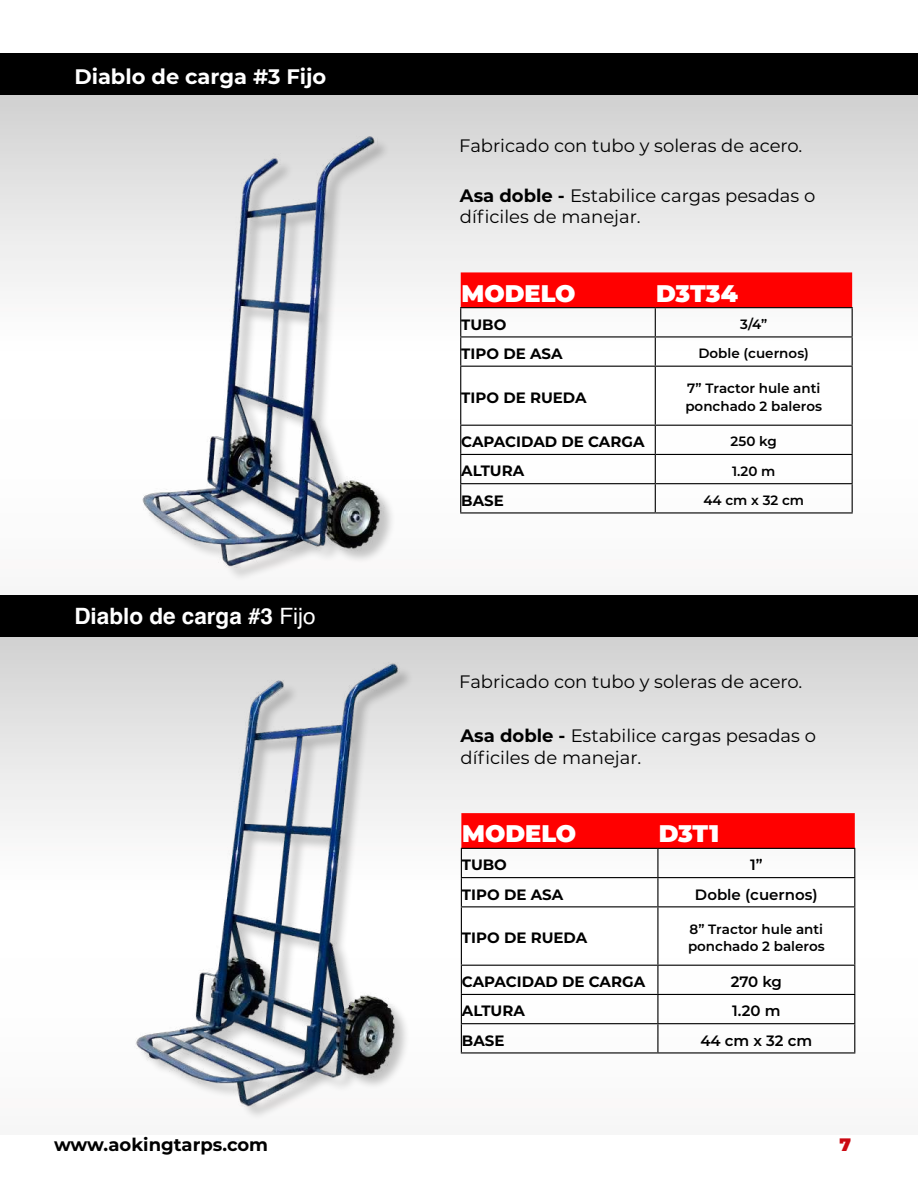
<style>
.page{position:relative;width:918px;height:1188px;background:#fff}
.page>*{position:absolute;margin:0;border:0;box-sizing:border-box;transform-origin:0 0}
.t1{font:900 24px "Montserrat";color:#fff}
.t2{font:700 22.5px "Helvetica";color:#fff}
.t3{font:700 21px "Montserrat";color:#fff}
.t4{font:18px/21.6px "Montserrat";color:#000}
.t5{font:700 18px "Montserrat";color:#000}
.t6{font:900 18px "Montserrat";color:#cb0912}
.t7{font:700 15px "Montserrat";color:#000}
.t8{font:600 15px "Montserrat";color:#000}
.t9{font:600 13.5px/18px "Montserrat";color:#000}
.s1{font-weight:400}
.s2{font-weight:700}
</style>
<div class="page">
<img style="left:0;top:95px;width:1px;height:731px">
<hr style="left:0;top:54px;width:1px;height:41px;background:#000">
<img style="left:1px;top:636px;width:917px;height:418px">
<img style="left:1px;top:53px;width:917px;height:459px">
<div style="left:1px;top:54px;width:917px;height:41px;background:#000"></div>
<img style="left:132px;top:131px;width:274px;height:447px">
<img style="left:124px;top:646px;width:290px;height:472px">
<hr style="left:460px;top:366px;width:195px;height:1px;background:#000">
<hr style="left:655px;top:366px;width:198px;height:1px;background:#000">
<hr style="left:460px;top:425px;width:195px;height:1px;background:#000">
<hr style="left:655px;top:425px;width:198px;height:1px;background:#000">
<hr style="left:460px;top:454px;width:195px;height:1px;background:#000">
<hr style="left:655px;top:454px;width:198px;height:1px;background:#000">
<hr style="left:460px;top:483px;width:195px;height:1px;background:#000">
<hr style="left:655px;top:483px;width:198px;height:1px;background:#000">
<hr style="left:460px;top:512px;width:195px;height:2px;background:#000">
<hr style="left:655px;top:512px;width:198px;height:2px;background:#000">
<hr style="left:460px;top:367px;width:1px;height:58px;background:#000">
<svg style="left:460px;top:426px;width:1px;height:86px"></svg>
<svg style="left:460px;top:272px;width:393px;height:94px"></svg>
<hr style="left:655px;top:367px;width:1px;height:58px;background:#000">
<hr style="left:852px;top:367px;width:1px;height:58px;background:#000">
<svg style="left:655px;top:426px;width:1px;height:86px"></svg>
<svg style="left:852px;top:426px;width:1px;height:86px"></svg>
<div style="left:1px;top:595px;width:917px;height:41px;background:#000"></div>
<hr style="left:461px;top:906px;width:197px;height:1px;background:#000">
<hr style="left:658px;top:906px;width:197px;height:1px;background:#000">
<hr style="left:461px;top:965px;width:197px;height:1px;background:#000">
<hr style="left:658px;top:965px;width:197px;height:1px;background:#000">
<hr style="left:461px;top:994px;width:197px;height:1px;background:#000">
<hr style="left:658px;top:994px;width:197px;height:1px;background:#000">
<hr style="left:461px;top:1023px;width:197px;height:1px;background:#000">
<hr style="left:658px;top:1023px;width:197px;height:1px;background:#000">
<hr style="left:461px;top:1052px;width:197px;height:2px;background:#000">
<hr style="left:658px;top:1052px;width:197px;height:2px;background:#000">
<hr style="left:461px;top:907px;width:1px;height:58px;background:#000">
<svg style="left:461px;top:966px;width:1px;height:86px"></svg>
<svg style="left:461px;top:813px;width:394px;height:93px"></svg>
<hr style="left:657px;top:907px;width:1px;height:58px;background:#000">
<hr style="left:854px;top:907px;width:1px;height:58px;background:#000">
<svg style="left:657px;top:966px;width:1px;height:86px"></svg>
<svg style="left:854px;top:966px;width:1px;height:86px"></svg>
<p class="t3" style="left:74px;top:61px;width:253px">Diablo de carga #3 Fijo</p>
<p class="t2" style="left:74px;top:603px;width:243px">Diablo de carga #3 <span class="s1">Fijo</span></p>
<p class="t4" style="left:459px;top:135px;width:345px">Fabricado con tubo y soleras de acero.</p>
<p class="t4" style="left:460px;top:184px;width:357px"><span class="s2">Asa doble -</span> Estabilice cargas pesadas o díficiles de manejar.</p>
<h1 class="t1" style="left:461px;top:275px;width:116px">MODELO</h1>
<h1 class="t1" style="left:656px;top:275px;width:83px">D3T34</h1>
<p class="t7" style="left:461px;top:313px;width:47px">TUBO</p>
<p class="t9" style="left:740px;top:314px;width:29px">3/4”</p>
<p class="t7" style="left:461px;top:343px;width:103px">TIPO DE ASA</p>
<p class="t9" style="left:698px;top:344px;width:112px">Doble (cuernos)</p>
<p class="t7" style="left:461px;top:387px;width:127px">TIPO DE RUEDA</p>
<p class="t9" style="left:685px;top:379px;width:138px">7” Tractor hule anti ponchado 2 baleros</p>
<p class="t7" style="left:461px;top:431px;width:185px">CAPACIDAD DE CARGA</p>
<p class="t9" style="left:731px;top:432px;width:48px">250 kg</p>
<p class="t7" style="left:461px;top:460px;width:64px">ALTURA</p>
<p class="t9" style="left:732px;top:461px;width:45px">1.20 m</p>
<p class="t7" style="left:461px;top:489px;width:44px">BASE</p>
<p class="t9" style="left:703px;top:490px;width:102px">44 cm x 32 cm</p>
<p class="t4" style="left:459px;top:670px;width:345px">Fabricado con tubo y soleras de acero.</p>
<p class="t4" style="left:461px;top:725px;width:357px"><span class="s2">Asa doble -</span> Estabilice cargas pesadas o díficiles de manejar.</p>
<h1 class="t1" style="left:462px;top:816px;width:116px">MODELO</h1>
<h1 class="t1" style="left:659px;top:816px;width:62px">D3T1</h1>
<p class="t7" style="left:462px;top:854px;width:47px">TUBO</p>
<p class="t8" style="left:750px;top:854px;width:14px">1”</p>
<p class="t7" style="left:462px;top:883px;width:103px">TIPO DE ASA</p>
<p class="t8" style="left:695px;top:884px;width:124px">Doble (cuernos)</p>
<p class="t7" style="left:462px;top:927px;width:127px">TIPO DE RUEDA</p>
<p class="t9" style="left:688px;top:921px;width:138px;line-height:16.2px">8” Tractor hule anti ponchado 2 baleros</p>
<p class="t7" style="left:462px;top:971px;width:185px">CAPACIDAD DE CARGA</p>
<p class="t8" style="left:731px;top:971px;width:53px">270 kg</p>
<p class="t7" style="left:462px;top:1000px;width:64px">ALTURA</p>
<p class="t8" style="left:732px;top:1000px;width:50px">1.20 m</p>
<p class="t7" style="left:462px;top:1029px;width:44px">BASE</p>
<p class="t8" style="left:700px;top:1030px;width:113px">44 cm x 32 cm</p>
<p class="t5" style="left:54px;top:1132px;width:216px">www.aokingtarps.com</p>
<p class="t6" style="left:839px;top:1132px;width:13px">7</p>
</div>
